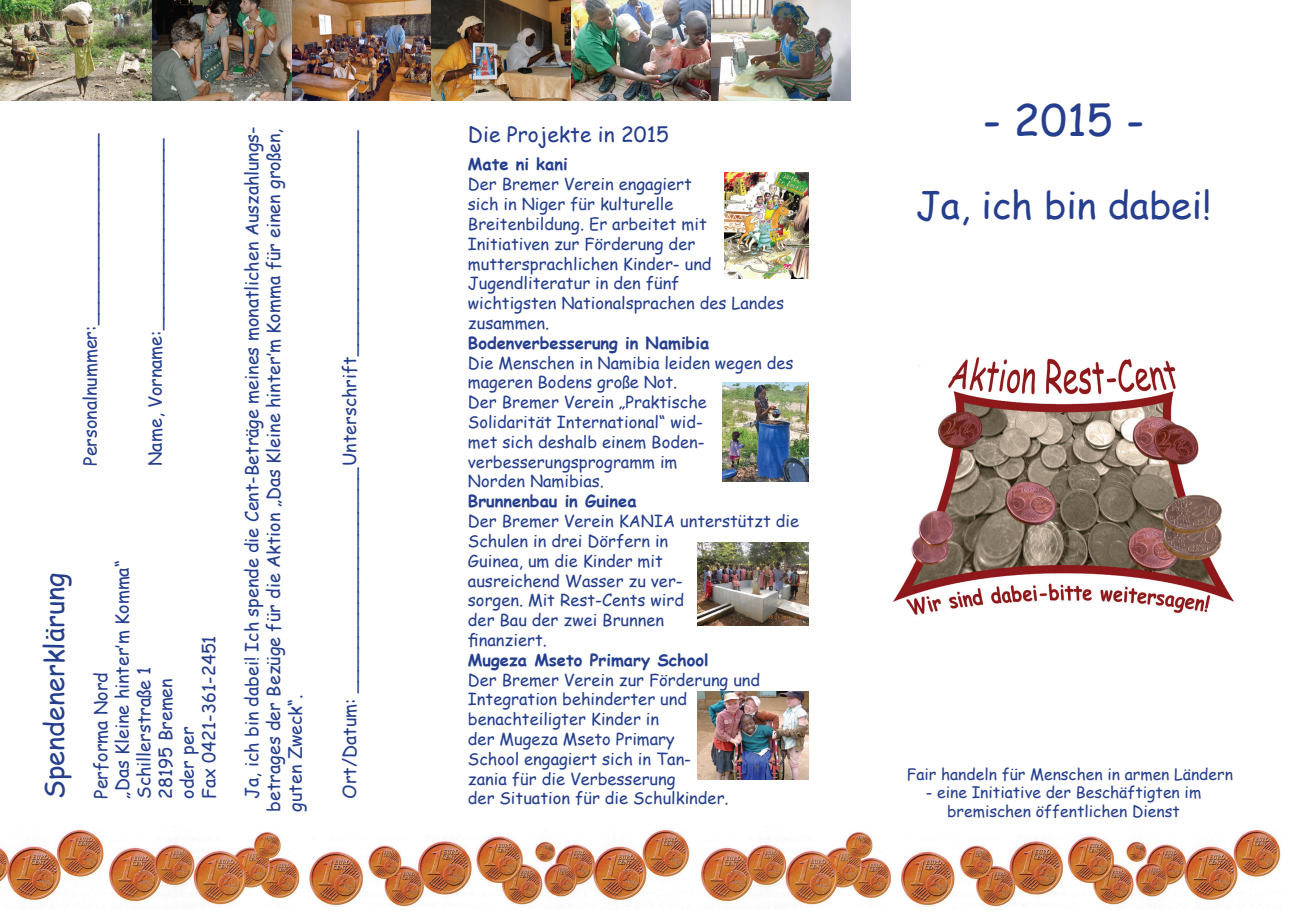
<style>
.page{position:relative;width:1289px;height:919px;background:#fff}
.page>*{position:absolute;margin:0;border:0;box-sizing:border-box;transform-origin:0 0}
.t1{font:43.5px "Comic Sans MS";color:#253f8e}
.t2{font:37.5px "Comic Sans MS";color:#253f8e}
.t3{font:27px "Comic Sans MS";color:#253f8e}
.t4{font:21px "Comic Sans MS";color:#253f8e}
.t5{font:18px/21.6px "Comic Sans MS";color:#253f8e}
.t6{font:16.5px/19.8px "Comic Sans MS";color:#253f8e}
.t7{font:700 16.5px "Comic Sans MS";color:#253f8e}
.t8{font:15.75px/18.9px "Comic Sans MS";color:#253f8e;text-align:center}
</style>
<div class="page">
<img style="left:0;top:0;width:850px;height:101px">
<img style="left:0;top:829px;width:1281px;height:79px">
<img style="left:893px;top:357px;width:340px;height:258px">
<img style="left:697px;top:542px;width:111px;height:83px">
<img style="left:697px;top:691px;width:111px;height:88px">
<img style="left:722px;top:382px;width:86px;height:99px">
<img style="left:724px;top:172px;width:84px;height:107px">
<h3 class="t3" style="left:34px;top:798px;width:227px;rotate:-90deg">Spendenerklärung</h3>
<p class="t5" style="left:241px;top:811px;width:686px;text-indent:13px;rotate:-90deg">Ja, ich bin dabei! Ich spende die Cent-Beträge meines monatlichen Auszahlungs&shy;betrages der Bezüge für die Aktion „Das Kleine hinter’m Komma für einen großen, guten Zweck“.</p>
<p class="t5" style="left:79px;top:466px;width:334px;rotate:-90deg">Personalnummer:_________________</p>
<p class="t5" style="left:144px;top:466px;width:329px;rotate:-90deg">Name, Vorname:_________________</p>
<p class="t5" style="left:338px;top:798px;width:670px;rotate:-90deg">Ort/Datum: ____________________Unterschrift____________________</p>
<p class="t5" style="left:89px;top:798px;width:240px;rotate:-90deg">Performa Nord<br>„Das Kleine hinter’m Komma“<br>Schillerstraße 1<br>28195 Bremen<br>oder per<br>Fax 0421-361-2451</p>
<p class="t4" style="left:468px;top:119px;width:202px">Die Projekte in 2015</p>
<p class="t7" style="left:468px;top:152px;width:101px">Mate ni kani</p>
<p class="t6" style="left:468px;top:174px;width:318px">Der Bremer Verein engagiert<br>sich in Niger für kulturelle<br>Breitenbildung. Er arbeitet mit<br>Initiativen zur Förderung der muttersprachlichen Kinder- und<br>Jugendliteratur in den fünf<br>wichtigsten Nationalsprachen des Landes zusammen.</p>
<p class="t7" style="left:468px;top:330px;width:243px">Bodenverbesserung in Namibia</p>
<p class="t6" style="left:468px;top:352px;width:327px">Die Menschen in Namibia leiden wegen des mageren Bodens große Not.<br>Der Bremer Verein „Praktische<br>Solidarität International“ wid-<br>met sich deshalb einem Boden&shy;verbesserungsprogramm im<br>Norden Namibias.</p>
<p class="t7" style="left:468px;top:489px;width:170px">Brunnenbau in Guinea</p>
<p class="t6" style="left:468px;top:510px;width:333px">Der Bremer Verein KANIA unterstützt die<br>Schulen in drei Dörfern in<br>Guinea, um die Kinder mit<br>ausreichend Wasser zu ver-<br>sorgen. Mit Rest-Cents wird<br>der Bau der zwei Brunnen<br>finanziert.</p>
<p class="t7" style="left:468px;top:647px;width:242px">Mugeza Mseto Primary School</p>
<p class="t6" style="left:468px;top:669px;width:294px">Der Bremer Verein zur Förderung und<br>Integration behinderter und benachteiligter Kinder in<br>der Mugeza Mseto Primary<br>School engagiert sich in Tan-<br>zania für die Verbesserung<br>der Situation für die Schulkinder.</p>
<h1 class="t1" style="left:982px;top:88px;width:163px">- 2015 -</h1>
<h2 class="t2" style="left:915px;top:178px;width:297px">Ja, ich bin dabei!</h2>
<p class="t8" style="left:906px;top:763px;width:327px">Fair handeln für Menschen in armen Ländern</p>
<p class="t8" style="left:925px;top:782px;width:277px">- eine Initiative der Beschäftigten im bremischen öffentlichen Dienst</p>
</div>
